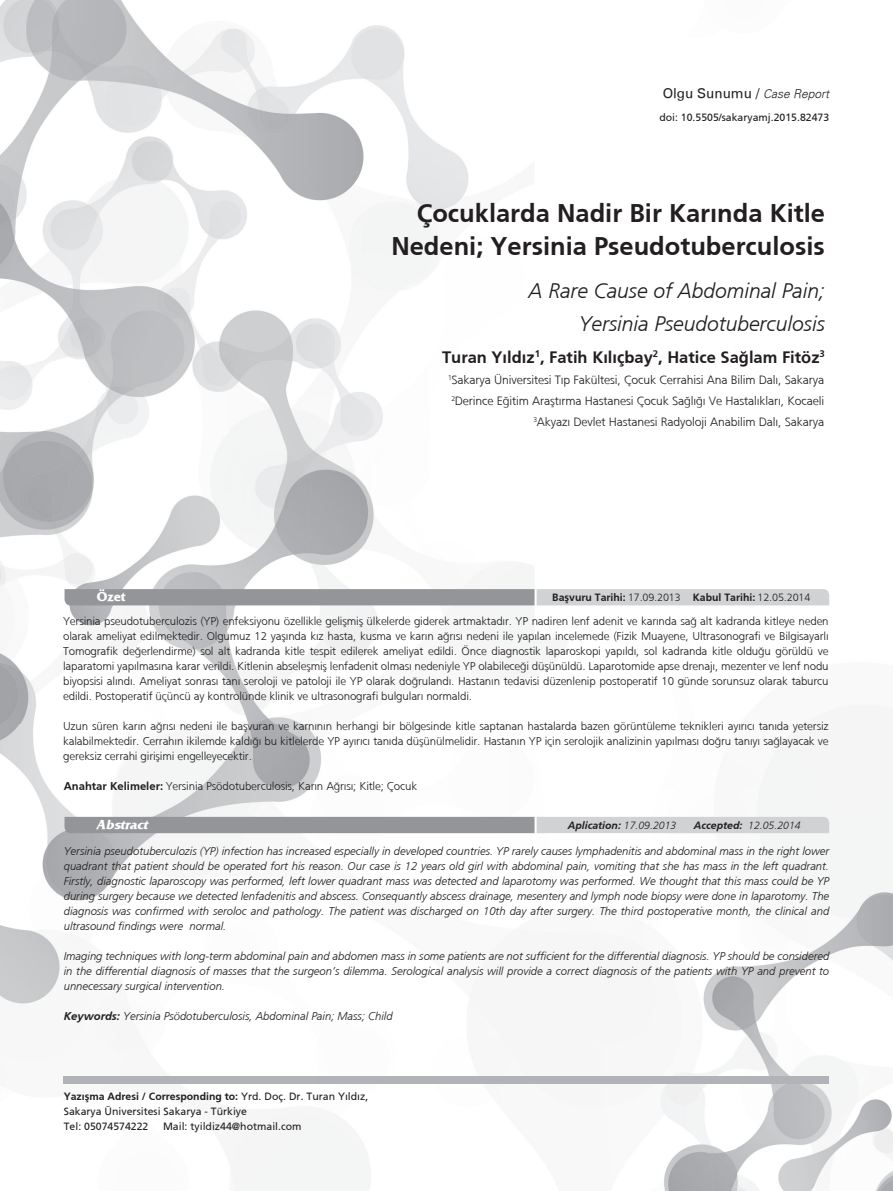
<style>
.page{position:relative;width:893px;height:1191px;background:#fff}
.page>*{position:absolute;margin:0;border:0;box-sizing:border-box;transform-origin:0 0}
.t1{font:700 25.5px/33px "Frutiger";color:#231f20;text-align:right}
.t2{font:italic 300 21px/33px "Frutiger";color:#231f20;text-align:right}
.t3{font:700 16.5px "Frutiger";color:#231f20}
.t4{font:13.5px "Univers";color:#231f20}
.t5{font:italic 700 13.5px "Friz Quadrata";color:#fff}
.t6{font:700 13.5px "Friz Quadrata";color:#fff}
.t7{font:300 12px/21px "Frutiger";color:#231f20;text-align:right}
.t8{font:300 11.25px/15px "Frutiger";color:#231f20;text-align:justify}
.t9{font:italic 300 11.25px/15px "Frutiger";color:#231f20;text-align:justify}
.t10{font:10.5px/15px "Frutiger Roman";color:#231f20}
.t11{font:700 10.5px "Frutiger";color:#231f20}
.t12{font:italic 700 10.5px "Frutiger";color:#231f20}
.t13{font:italic 300 10.5px "Frutiger";color:#231f20}
.s1{font-weight:300;font-style:italic;font-size:12px}
.s2{font-weight:300}
.s3{font-weight:700}
.s4{font-family:"Frutiger Roman";font-weight:400}
</style>
<div class="page">
<img style="left:0;top:0;width:893px;height:1191px">
<svg style="left:534px;top:37px;width:359px;height:601px"></svg>
<svg style="left:65px;top:589px;width:764px;height:16px;background:#abadaf"></svg>
<div style="left:64px;top:1076px;width:765px;height:7px;background:#b2b3b7"></div>
<svg style="left:65px;top:817px;width:764px;height:16px;background:#abacaf"></svg>
<p class="t4" style="left:663px;top:84px;width:168px">Olgu Sunumu / <span class="s1">Case Report</span></p>
<p class="t10" style="left:659px;top:110px;width:171px">doi: 10.5505/sakaryamj.2015.82473</p>
<p class="t6" style="left:97px;top:588px;width:30px">Özet</p>
<h1 class="t1" style="left:391px;top:196px;width:435px">Çocuklarda Nadir Bir Karında Kitle<br>Nedeni; Yersinia Pseudotuberculosis</h1>
<h2 class="t2" style="left:528px;top:274px;width:298px">A Rare Cause of Abdominal Pain;<br>Yersinia Pseudotuberculosis</h2>
<h3 class="t3" style="left:442px;top:347px;width:384px">Turan Yıldız<sup>1</sup>, Fatih Kılıçbay<sup>2</sup>, Hatice Sağlam Fitöz<sup>3</sup></h3>
<p class="t7" style="left:448px;top:369px;width:378px"><sup>1</sup>Sakarya Üniversitesi Tıp Fakültesi, Çocuk Cerrahisi Ana Bilim Dalı, Sakarya<br><sup>2</sup>Derince Eğitim Araştırma Hastanesi Çocuk Sağlığı Ve Hastalıkları, Kocaeli<br><sup>3</sup>Akyazı Devlet Hastanesi Radyoloji Anabilim Dalı, Sakarya</p>
<p class="t11" style="left:552px;top:591px;width:260px">Başvuru Tarihi: <span class="s2">17.09.2013</span> Kabul Tarihi: <span class="s2">12.05.2014</span></p>
<p class="t8" style="left:64px;top:614px;width:767px">Yersinia pseudotuberculozis (YP) enfeksiyonu özellikle gelişmiş ülkelerde giderek artmaktadır. YP nadiren lenf adenit ve karında sağ alt kadranda kitleye neden olarak ameliyat edilmektedir. Olgumuz 12 yaşında kız hasta, kusma ve karın ağrısı nedeni ile yapılan incelemede (Fizik Muayene, Ultrasonografi ve Bilgisayarlı Tomografik değerlendirme) sol alt kadranda kitle tespit edilerek ameliyat edildi. Önce diagnostik laparoskopi yapıldı, sol kadranda kitle olduğu görüldü ve laparatomi yapılmasına karar verildi. Kitlenin abseleşmiş lenfadenit olması nedeniyle YP olabileceği düşünüldü. Laparotomide apse drenajı, mezenter ve lenf nodu biyopsisi alındı. Ameliyat sonrası tanı seroloji ve patoloji ile YP olarak doğrulandı. Hastanın tedavisi düzenlenip postoperatif 10 günde sorunsuz olarak taburcu edildi. Postoperatif üçüncü ay kontrolünde klinik ve ultrasonografi bulguları normaldi.</p>
<p class="t8" style="left:64px;top:719px;width:767px">Uzun süren karın ağrısı nedeni ile başvuran ve karnının herhangi bir bölgesinde kitle saptanan hastalarda bazen görüntüleme teknikleri ayırıcı tanıda yetersiz kalabilmektedir. Cerrahın ikilemde kaldığı bu kitlelerde YP ayırıcı tanıda düşünülmelidir. Hastanın YP için serolojik analizinin yapılması doğru tanıyı sağlayacak ve gereksiz cerrahi girişimi engelleyecektir.</p>
<p class="t8" style="left:64px;top:779px;width:355px"><span class="s3">Anahtar Kelimeler:</span> Yersinia Psödotuberculosis, Karın Ağrısı; Kitle; Çocuk</p>
<p class="t5" style="left:97px;top:817px;width:53px">Abstract</p>
<p class="t12" style="left:568px;top:818px;width:110px">Aplication: <span class="s2">17.09.2013</span></p>
<p class="t13" style="left:694px;top:819px;width:108px"><span class="s3">Accepted:</span> 12.05.2014</p>
<p class="t9" style="left:64px;top:843px;width:767px">Yersinia pseudotuberculozis (YP) infection has increased especially in developed countries. YP rarely causes lymphadenitis and abdominal mass in the right lower quadrant that patient should be operated fort his reason. Our case is 12 years old girl with abdominal pain, vomiting that she has mass in the left quadrant.<br>Firstly, diagnostic laparoscopy was performed, left lower quadrant mass was detected and laparotomy was performed. We thought that this mass could be YP during surgery because we detected lenfadenitis and abscess. Consequantly abscess drainage, mesentery and lymph node biopsy were done in laparotomy. The diagnosis was confirmed with seroloc and pathology. The patient was discharged on 10th day after surgery. The third postoperative month, the clinical and ultrasound findings were normal.</p>
<p class="t9" style="left:64px;top:948px;width:767px">Imaging techniques with long-term abdominal pain and abdomen mass in some patients are not sufficient for the differential diagnosis. YP should be considered in the differential diagnosis of masses that the surgeon’s dilemma. Serological analysis will provide a correct diagnosis of the patients with YP and prevent to unnecessary surgical intervention.</p>
<p class="t9" style="left:64px;top:1008px;width:330px"><span class="s3">Keywords:</span> Yersinia Psödotuberculosis, Abdominal Pain; Mass; Child</p>
<p class="t11" style="left:64px;top:1090px;width:306px">Yazışma Adresi / Corresponding to: <span class="s4">Yrd. Doç. Dr. Turan Yıldız,</span></p>
<p class="t10" style="left:64px;top:1103px;width:185px">Sakarya Üniversitesi Sakarya - Türkiye<br>Tel: 05074574222</p>
<p class="t10" style="left:163px;top:1118px;width:140px">Mail: tyildiz44@hotmail.com</p>
</div>
